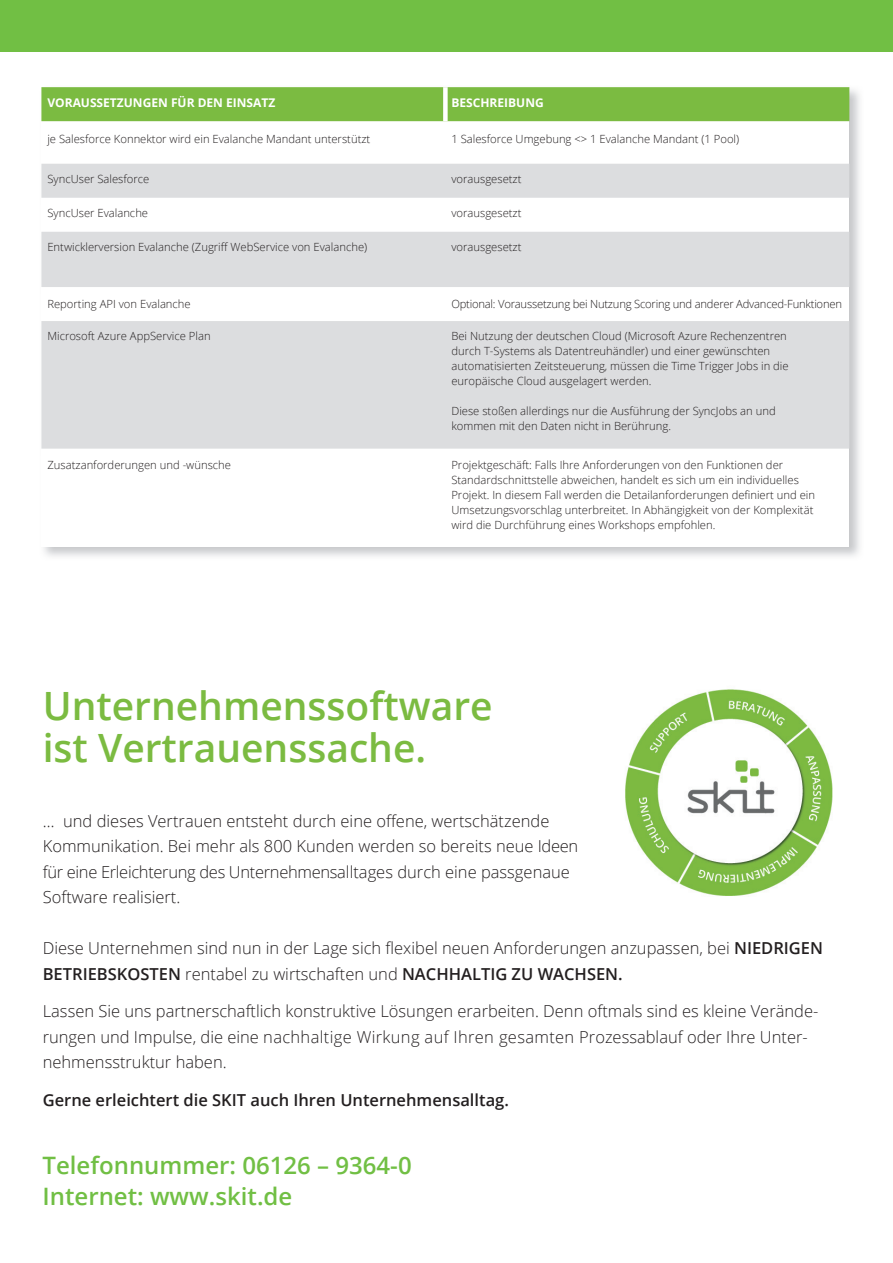
<style>
.page{position:relative;width:893px;height:1263px;background:#fff}
.page>*{position:absolute;margin:0;border:0;box-sizing:border-box;transform-origin:0 0}
.t1{font:600 39px/42px "Open Sans";color:#7bbb41}
.t2{font:600 24px/31.5px "Open Sans";color:#71bf44}
.t3{font:300 16.5px/25.5px "Open Sans";color:#231f20}
.t4{font:600 16.5px "Open Sans";color:#231f20}
.t5{font:700 12px "Open Sans";color:#fff}
.t6{font:300 11.25px/15px "Open Sans";color:#231f20}
.t7{font:300 11.25px "Open Sans";letter-spacing:-.02em;color:#231f20}
.s1{font-weight:600}
</style>
<div class="page">
<div style="left:41px;top:87px;width:808px;height:34px;background:#7bbb41"></div>
<div style="left:41px;top:164px;width:808px;height:34px;background:#dcdddf"></div>
<svg style="left:41px;top:232px;width:808px;height:217px;fill:#dcdddf"></svg>
<div style="left:443px;top:87px;width:5px;height:34px;background:#fff"></div>
<div style="left:0;top:0;width:893px;height:51px;background:#71bf44"></div>
<img style="left:625px;top:689px;width:208px;height:207px">
<p class="t5" style="left:47px;top:94px;width:229px">VORAUSSETZUNGEN FÜR DEN EINSATZ</p>
<p class="t5" style="left:451px;top:94px;width:94px">BESCHREIBUNG</p>
<p class="t6" style="left:47px;top:131px;width:324px">je Salesforce Konnektor wird ein Evalanche Mandant unterstützt</p>
<p class="t6" style="left:451px;top:131px;width:289px">1 Salesforce Umgebung &lt;&gt; 1 Evalanche Mandant (1 Pool)</p>
<p class="t6" style="left:47px;top:171px;width:104px">SyncUser Salesforce</p>
<p class="t6" style="left:451px;top:171px;width:72px">vorausgesetzt</p>
<p class="t6" style="left:47px;top:205px;width:102px">SyncUser Evalanche</p>
<p class="t6" style="left:451px;top:205px;width:72px">vorausgesetzt</p>
<p class="t6" style="left:47px;top:239px;width:321px">Entwicklerversion Evalanche (Zugriff WebService von Evalanche)</p>
<p class="t6" style="left:451px;top:239px;width:72px">vorausgesetzt</p>
<p class="t6" style="left:47px;top:296px;width:145px">Reporting API von Evalanche</p>
<p class="t7" style="left:451px;top:296px;width:392px">Optional: Voraussetzung bei Nutzung Scoring und anderer Advanced-Funktionen</p>
<p class="t6" style="left:47px;top:328px;width:165px">Microsoft Azure AppService Plan</p>
<p class="t6" style="left:451px;top:328px;width:339px">Bei Nutzung der deutschen Cloud (Microsoft Azure Rechenzentren durch T-Systems als Datentreuhändler) und einer gewünschten automatisierten Zeitsteuerung, müssen die Time Trigger Jobs in die europäische Cloud ausgelagert werden.</p>
<p class="t6" style="left:451px;top:403px;width:326px">Diese stoßen allerdings nur die Ausführung der SyncJobs an und kommen mit den Daten nicht in Berührung.</p>
<p class="t6" style="left:47px;top:457px;width:185px">Zusatzanforderungen und -wünsche</p>
<p class="t6" style="left:451px;top:457px;width:365px">Projektgeschäft: Falls Ihre Anforderungen von den Funktionen der Standardschnittstelle abweichen, handelt es sich um ein individuelles Projekt. In diesem Fall werden die Detailanforderungen definiert und ein Umsetzungsvorschlag unterbreitet. In Abhängigkeit von der Komplexität wird die Durchführung eines Workshops empfohlen.</p>
<h1 class="t1" style="left:43px;top:684px;width:451px">Unternehmenssoftware ist Vertrauenssache.</h1>
<h3 class="t3" style="left:43px;top:807px;width:537px">… und dieses Vertrauen entsteht durch eine offene, wertschätzende Kommunikation. Bei mehr als 800 Kunden werden so bereits neue Ideen für eine Erleichterung des Unternehmensalltages durch eine passgenaue Software realisiert.</h3>
<h3 class="t3" style="left:43px;top:935px;width:782px">Diese Unternehmen sind nun in der Lage sich flexibel neuen Anforderungen anzupassen, bei <span class="s1">NIEDRIGEN<br>BETRIEBSKOSTEN</span> rentabel zu wirtschaften und <span class="s1">NACHHALTIG ZU WACHSEN.</span></h3>
<h3 class="t3" style="left:43px;top:998px;width:777px">Lassen Sie uns partnerschaftlich konstruktive Lösungen erarbeiten. Denn oftmals sind es kleine Verände&shy;rungen und Impulse, die eine nachhaltige Wirkung auf Ihren gesamten Prozessablauf oder Ihre Unter&shy;nehmensstruktur haben.</h3>
<h3 class="t4" style="left:43px;top:1088px;width:468px">Gerne erleichtert die SKIT auch Ihren Unternehmensalltag.</h3>
<h2 class="t2" style="left:43px;top:1149px;width:371px">Telefonnummer: 06126 – 9364-0<br>Internet: www.skit.de</h2>
</div>
